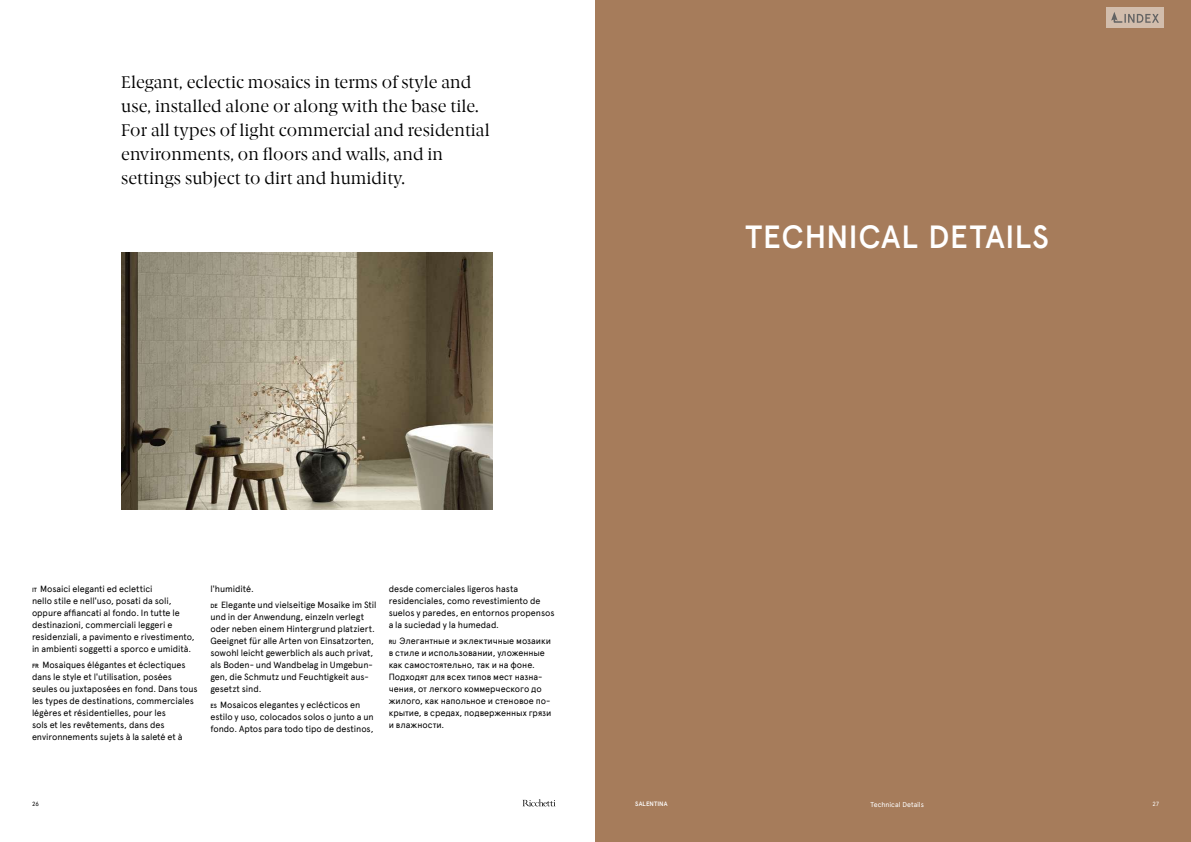
<style>
.page{position:relative;width:1191px;height:842px;background:#fff}
.page>*{position:absolute;margin:0;border:0;box-sizing:border-box;transform-origin:0 0}
.t1{font:500 32px "Apercu Pro";letter-spacing:.015em;color:#fff}
.t2{font:17px/24px "Berlingske Serif";letter-spacing:.01em;color:#000}
.t3{font:9px/12px "Apercu Pro";letter-spacing:-.005em;color:#000}
.t4{font:7px "Apercu Pro";letter-spacing:-.005em;color:#fff}
.t5{font:500 6.3px "Apercu Pro";letter-spacing:.01em;color:#fff}
.t6{font:6px "Apercu Pro";color:#000}
.t7{font:6px "Apercu Pro";color:#fff}
.s1{font-weight:500;font-size:6px}
</style>
<div class="page">
<div style="left:595px;top:0;width:596px;height:842px;background:#a67c5b"></div>
<img style="left:121px;top:252px;width:372px;height:258px">
<svg style="left:523px;top:799px;width:32px;height:7px"></svg>
<div style="left:1106px;top:7px;width:57px;height:21px;background:#d2bdac"></div>
<svg style="left:1111px;top:12px;width:48px;height:11px"></svg>
<h2 class="t2" style="left:121px;top:70px;width:370px">Elegant, eclectic mosaics in terms of style and use, installed alone or along with the base tile.<br>For all types of light commercial and residential environments, on floors and walls, and in settings subject to dirt and humidity.</h2>
<p class="t3" style="left:32px;top:582px;width:164px"><span class="s1">IT</span> Mosaici eleganti ed eclettici<br>nello stile e nell'uso, posati da soli, oppure affiancati al fondo. In tutte le destinazioni, commerciali leggeri e residenziali, a pavimento e rivestimento, in ambienti soggetti a sporco e umidità.</p>
<p class="t3" style="left:32px;top:658px;width:167px"><span class="s1">FR</span> Mosaiques élégantes et éclectiques dans le style et l'utilisation, posées seules ou juxtaposées en fond. Dans tous les types de destinations, commerciales légères et résidentielles, pour les<br>sols et les revêtements, dans des environnements sujets à la saleté et à</p>
<p class="t3" style="left:210px;top:580px;width:168px;line-height:16px">l'humidité.<br><span class="s1">DE</span> Elegante und vielseitige Mosaike im Stil</p>
<p class="t3" style="left:210px;top:610px;width:166px">und in der Anwendung, einzeln verlegt oder neben einem Hintergrund platziert.<br>Geeignet für alle Arten von Einsatzorten, sowohl leicht gewerblich als auch privat, als Boden- und Wandbelag in Umgebun&shy;gen, die Schmutz und Feuchtigkeit aus&shy;gesetzt sind.</p>
<p class="t3" style="left:210px;top:698px;width:165px"><span class="s1">ES</span> Mosaicos elegantes y eclécticos en estilo y uso, colocados solos o junto a un fondo. Aptos para todo tipo de destinos,</p>
<p class="t3" style="left:389px;top:582px;width:167px">desde comerciales ligeros hasta residenciales, como revestimiento de suelos y paredes, en entornos propensos a la suciedad y la humedad.</p>
<p class="t3" style="left:389px;top:634px;width:164px"><span class="s1">RU</span> Элегантные и эклектичные мозаики в стиле и использовании, уложенные как самостоятельно, так и на фоне.<br>Подходят для всех типов мест назна&shy;чения, от легкого коммерческого до жилого, как напольное и стеновое по&shy;крытие, в средах, подверженных грязи и влажности.</p>
<h1 class="t1" style="left:745px;top:213px;width:305px">TECHNICAL DETAILS</h1>
<p class="t6" style="left:32px;top:800px;width:8px">26</p>
<p class="t5" style="left:635px;top:799px;width:34px">SALENTINA</p>
<p class="t4" style="left:870px;top:799px;width:55px">Technical Details</p>
<p class="t7" style="left:1152px;top:800px;width:8px">27</p>
</div>
